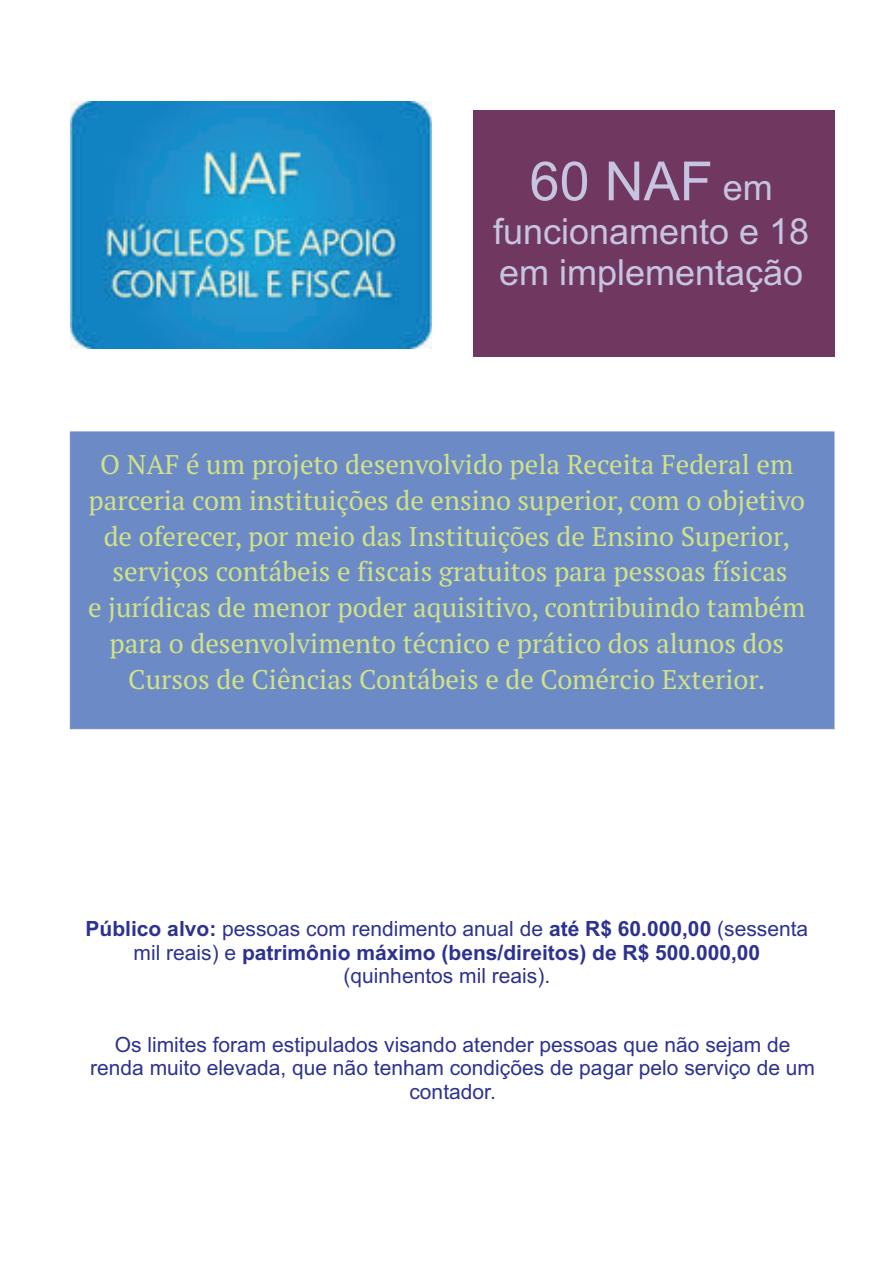
<style>
.page{position:relative;width:893px;height:1263px;background:#fff}
.page>*{position:absolute;margin:0;border:0;box-sizing:border-box;transform-origin:0 0}
.t1{font:54px "Arial";color:#c6c4e1}
.t2{font:36px/40.2px "Arial";color:#c6c4e1}
.t3{font:27px/35.8px "PT Serif";color:#d2e287;text-align:center}
.t4{font:700 21px/23.4px "Arial";color:#2d3291;text-align:center}
.t5{font:21px/23.4px "Arial";color:#2d3291;text-align:center}
.s1{font-weight:400}
</style>
<div class="page">
<img style="left:70px;top:102px;width:362px;height:246px">
<div style="left:473px;top:111px;width:362px;height:246px;background:#703761"></div>
<div style="left:70px;top:432px;width:764px;height:297px;background:#6c8bc6"></div>
<h1 class="t1" style="left:530px;top:161px;width:185px">60 NAF</h1>
<h2 class="t2" style="left:493px;top:215px;width:318px">funcionamento e 18 em implementação</h2>
<h2 class="t2" style="left:723px;top:171px;width:52px">em</h2>
<p class="t3" style="left:88px;top:446px;width:719px">O NAF é um projeto desenvolvido pela Receita Federal em parceria com instituições de ensino superior, com o objetivo de oferecer, por meio das Instituições de Ensino Superior, serviços contábeis e fiscais gratuitos para pessoas físicas<br>e jurídicas de menor poder aquisitivo, contribuindo também para o desenvolvimento técnico e prático dos alunos dos Cursos de Ciências Contábeis e de Comércio Exterior.</p>
<p class="t4" style="left:86px;top:919px;width:724px">Público alvo: <span class="s1">pessoas com rendimento anual de</span> até R$ 60.000,00 <span class="s1">(sessenta mil reais) e</span> patrimônio máximo (bens/direitos) de R$ 500.000,00 <span class="s1">(quinhentos mil reais).</span></p>
<p class="t5" style="left:90px;top:1034px;width:726px">Os limites foram estipulados visando atender pessoas que não sejam de renda muito elevada, que não tenham condições de pagar pelo serviço de um contador.</p>
</div>
